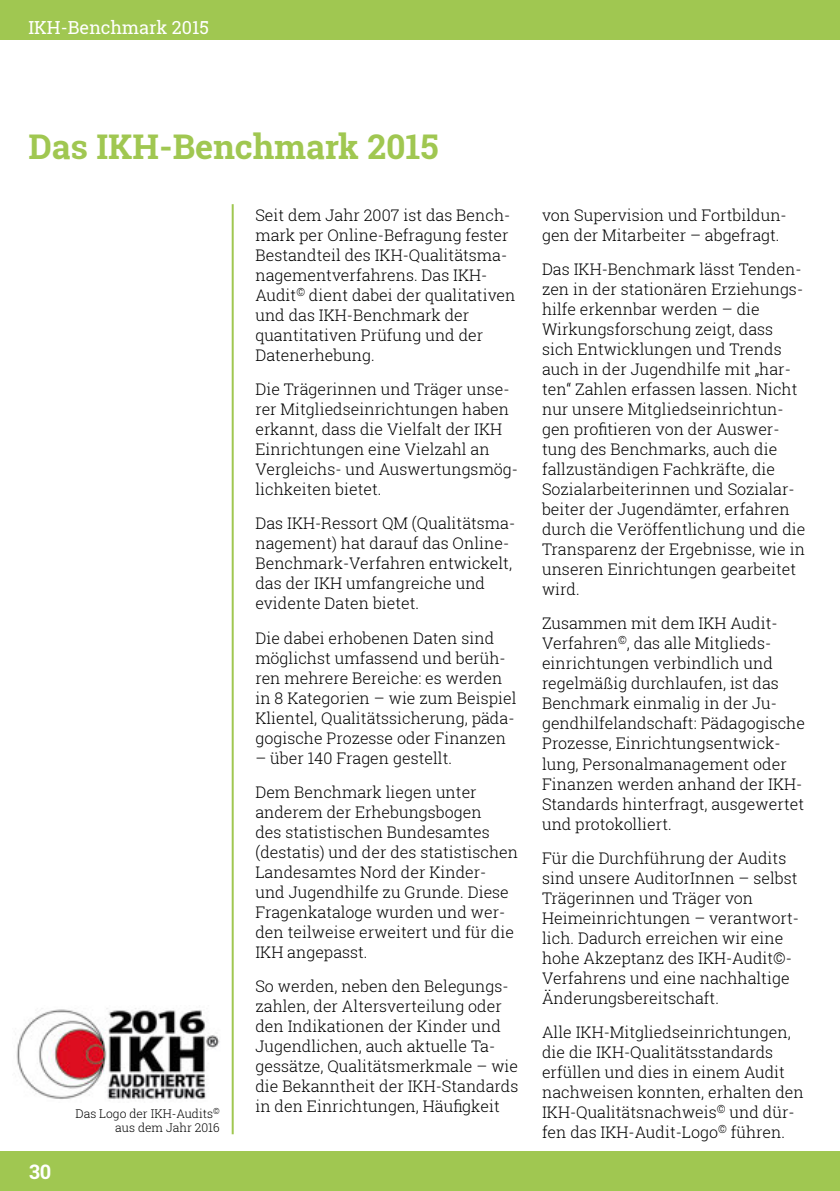
<style>
.page{position:relative;width:840px;height:1191px;background:#fff}
.page>*{position:absolute;margin:0;border:0;box-sizing:border-box;transform-origin:0 0}
.t1{font:700 34px "Roboto Slab";color:#a0c751}
.t2{font:700 20px "Roboto Slab";color:#fff}
.t3{font:18px "Roboto Slab";color:#fff}
.t4{font:300 16px/20px "Roboto Slab";color:#000}
.t5{font:300 12px/14px "Roboto Slab";color:#000;text-align:right}
</style>
<div class="page">
<div style="left:0;top:0;width:839px;height:40px;background:#a0c751"></div>
<div style="left:0;top:1151px;width:839px;height:40px;background:#a0c751"></div>
<hr style="left:231px;top:204px;width:2px;height:930px;background:#a0c751">
<img style="left:16px;top:1008px;width:204px;height:92px">
<p class="t3" style="left:28px;top:15px;width:182px">IKH-Benchmark 2015</p>
<h1 class="t1" style="left:28px;top:123px;width:411px">Das IKH-Benchmark 2015</h1>
<p class="t2" style="left:29px;top:1157px;width:24px">30</p>
<p class="t5" style="left:75px;top:1106px;width:145px">Das Logo der IKH-Audits<sup>© </sup>aus dem Jahr 2016</p>
<p class="t4" style="left:255px;top:205px;width:261px">Seit dem Jahr 2007 ist das Bench&shy;mark per Online-Befragung fester<br>Bestandteil des IKH-Qualitätsma&shy;nagementverfahrens. Das IKH-<br>Audit<sup>©</sup> dient dabei der qualitativen und das IKH-Benchmark der quantitativen Prüfung und der<br>Datenerhebung.</p>
<p class="t4" style="left:255px;top:379px;width:264px">Die Trägerinnen und Träger unse&shy;rer Mitgliedseinrichtungen haben erkannt, dass die Vielfalt der IKH<br>Einrichtungen eine Vielzahl an<br>Vergleichs- und Auswertungsmög&shy;lichkeiten bietet.</p>
<p class="t4" style="left:255px;top:513px;width:261px">Das IKH-Ressort QM (Qualitätsma&shy;nagement) hat darauf das Online-<br>Benchmark-Verfahren entwickelt, das der IKH umfangreiche und evidente Daten bietet.</p>
<p class="t4" style="left:255px;top:627px;width:262px">Die dabei erhobenen Daten sind möglichst umfassend und berüh&shy;ren mehrere Bereiche: es werden in 8 Kategorien – wie zum Beispiel Klientel, Qualitätssicherung, päda&shy;gogische Prozesse oder Finanzen</p>
<p class="t4" style="left:255px;top:740px;width:223px;line-height:34.2px">– über 140 Fragen gestellt.<br>Dem Benchmark liegen unter</p>
<p class="t4" style="left:255px;top:801px;width:264px">anderem der Erhebungsbogen<br>des statistischen Bundesamtes (destatis) und der des statistischen<br>Landesamtes Nord der Kinder&shy;und Jugendhilfe zu Grunde. Diese<br>Fragenkataloge wurden und wer&shy;den teilweise erweitert und für die<br>IKH angepasst.</p>
<p class="t4" style="left:255px;top:976px;width:264px">So werden, neben den Belegungs&shy;zahlen, der Altersverteilung oder den Indikationen der Kinder und Jugendlichen, auch aktuelle Ta&shy;gessätze, Qualitätsmerkmale – wie die Bekanntheit der IKH-Standards in den Einrichtungen, Häufigkeit</p>
<p class="t4" style="left:541px;top:205px;width:246px">von Supervision und Fortbildun&shy;gen der Mitarbeiter – abgefragt.</p>
<p class="t4" style="left:541px;top:259px;width:265px">Das IKH-Benchmark lässt Tenden&shy;zen in der stationären Erziehungs&shy;hilfe erkennbar werden – die<br>Wirkungsforschung zeigt, dass sich Entwicklungen und Trends auch in der Jugendhilfe mit „har&shy;ten“ Zahlen erfassen lassen. Nicht nur unsere Mitgliedseinrichtun&shy;gen profitieren von der Auswer&shy;tung des Benchmarks, auch die fallzuständigen Fachkräfte, die<br>Sozialarbeiterinnen und Sozialar&shy;beiter der Jugendämter, erfahren durch die Veröffentlichung und die<br>Transparenz der Ergebnisse, wie in unseren Einrichtungen gearbeitet wird.</p>
<p class="t4" style="left:541px;top:613px;width:264px">Zusammen mit dem IKH Audit-<br>Verfahren<sup>©</sup>, das alle Mitglieds&shy;einrichtungen verbindlich und regelmäßig durchlaufen, ist das<br>Benchmark einmalig in der Ju&shy;gendhilfelandschaft: Pädagogische<br>Prozesse, Einrichtungsentwick&shy;lung, Personalmanagement oder<br>Finanzen werden anhand der IKH-<br>Standards hinterfragt, ausgewertet und protokolliert.</p>
<p class="t4" style="left:541px;top:847px;width:258px">Für die Durchführung der Audits sind unsere AuditorInnen – selbst<br>Trägerinnen und Träger von<br>Heimeinrichtungen – verantwort&shy;lich. Dadurch erreichen wir eine hohe Akzeptanz des IKH-Audit©-<br>Verfahrens und eine nachhaltige<br>Änderungsbereitschaft.</p>
<p class="t4" style="left:541px;top:1021px;width:263px">Alle IKH-Mitgliedseinrichtungen, die die IKH-Qualitätsstandards erfüllen und dies in einem Audit nachweisen konnten, erhalten den IKH-Qualitätsnachweis<sup>©</sup> und dür&shy;fen das IKH-Audit-Logo<sup>©</sup> führen.</p>
</div>
